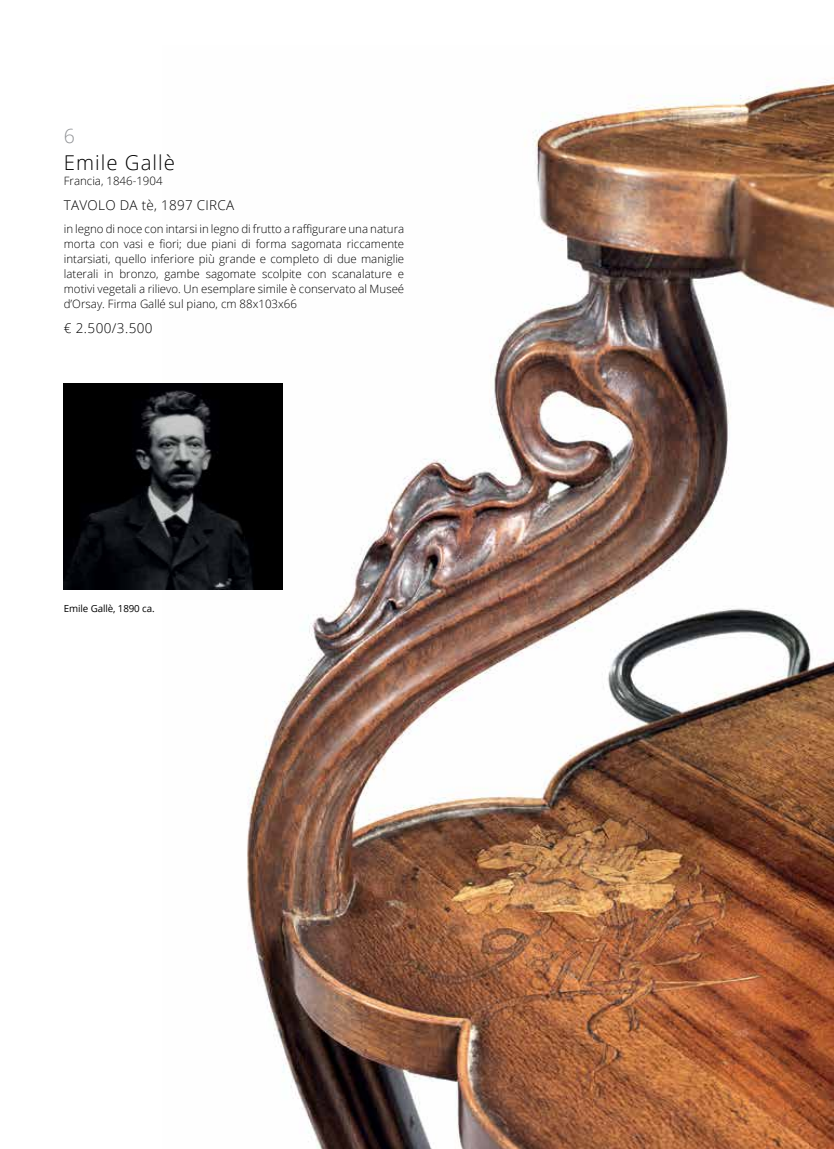
<style>
.page{position:relative;width:834px;height:1149px;background:#fff}
.page>*{position:absolute;margin:0;border:0;box-sizing:border-box;transform-origin:0 0}
.t1{font:300 20.4px "Open Sans";letter-spacing:.05em;color:#000}
.t2{font:300 19.5px "Open Sans";color:#939598}
.t3{font:300 13.5px "Open Sans";letter-spacing:.02em;color:#000}
.t4{font:300 11.55px/15px "Open Sans";color:#000;text-align:justify}
.t5{font:9.75px "Open Sans";letter-spacing:-.01em;color:#000}
</style>
<div class="page">
<img style="left:163px;top:78px;width:670px;height:1070px">
<img style="left:64px;top:383px;width:218px;height:206px">
<h2 class="t2" style="left:64px;top:122px;width:13px">6</h2>
<h1 class="t1" style="left:64px;top:148px;width:113px">Emile Gallè</h1>
<p class="t4" style="left:64px;top:172px;width:100px">Francia, 1846-1904</p>
<p class="t3" style="left:64px;top:196px;width:172px">TAVOLO DA tè, 1897 CIRCA</p>
<p class="t4" style="left:64px;top:220px;width:342px">in legno di noce con intarsi in legno di frutto a raffigurare una natura morta con vasi e fiori; due piani di forma sagomata riccamente intarsiati, quello inferiore più grande e completo di due maniglie laterali in bronzo, gambe sagomate scolpite con scanalature e motivi vegetali a rilievo. Un esemplare simile è conservato al Museé d’Orsay. Firma Gallé sul piano, cm 88x103x66</p>
<p class="t3" style="left:64px;top:319px;width:90px">€ 2.500/3.500</p>
<p class="t5" style="left:64px;top:602px;width:92px">Emile Gallè, 1890 ca.</p>
</div>
